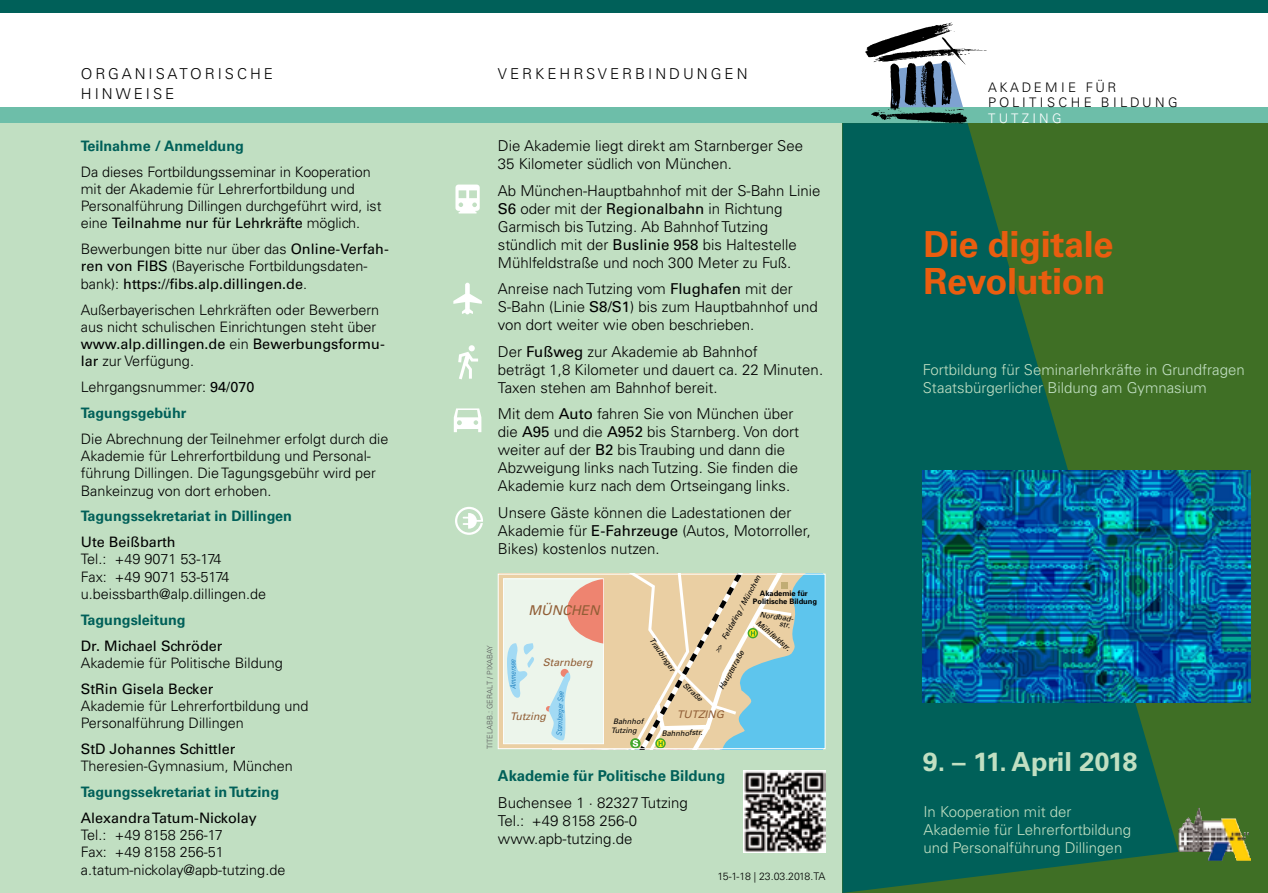
<style>
.page{position:relative;width:1268px;height:893px;background:#fff}
.page>*{position:absolute;margin:0;border:0;box-sizing:border-box;transform-origin:0 0}
.t1{font:700 36px/37.5px "Univers LT Std";letter-spacing:-.01em;color:#e95d0f}
.t2{font:700 26.25px "Univers LT Std";letter-spacing:-.01em;color:#c1dfc2}
.t3{font:300 15px/18px "Univers LT Std";color:#000}
.t4{font:300 15px/18px "Univers LT Std";color:#c1dfc2}
.t5{font:300 15px/20.5px "Univers LT Std";letter-spacing:.2em;color:#000}
.t6{font:700 15px "Univers LT Std";color:#006059}
.t7{font:300 14.4px/17.2px "Univers LT Std";color:#000}
.t8{font:14.4px "Univers LT Std";color:#000}
.t9{font:700 14.4px "Univers LT Std";color:#006059}
.t10{font:italic 13.5px "Univers";color:#915e36}
.t11{font:300 13.2px/15.9px "Univers LT Std";letter-spacing:.245em;color:#000}
.t12{font:300 13.2px "Univers LT Std";letter-spacing:.25em;color:#fff}
.t13{font:italic 10.5px "Univers";color:#915e36}
.t14{font:300 10.5px "Univers LT Std";letter-spacing:-.035em;color:#000}
.t15{font:italic 7.5px/9px "Univers";color:#000}
.t16{font:700 7.5px/8.2px "Univers";color:#000;text-align:center}
.t17{font:300 7.5px "Univers LT Std";color:#58585a}
.t18{font:italic 300 condensed 7.5px "Univers";color:#0b72b5}
.s1{font-weight:400}
.s2{font-weight:700;color:#006059}
</style>
<div class="page">
<div style="left:0;top:0;width:1267px;height:13px;background:#006059"></div>
<div style="left:0;top:107px;width:1267px;height:16px;background:#6dbea9"></div>
<div style="left:0;top:123px;width:842px;height:770px;background:#c1dfc2"></div>
<div style="left:842px;top:123px;width:425px;height:770px;background:#3f6f25"></div>
<svg style="left:842px;top:123px;width:336px;height:770px;fill:#006059"></svg>
<svg style="left:865px;top:23px;width:121px;height:101px"></svg>
<img style="left:922px;top:471px;width:328px;height:231px">
<svg style="left:503px;top:576px;width:319px;height:171px;background:#cfd5c5"></svg>
<div style="left:497px;top:574px;width:328px;height:175px;border:1px solid #fff"></div>
<svg style="left:455px;top:185px;width:24px;height:28px"></svg>
<svg style="left:458px;top:345px;width:20px;height:34px"></svg>
<svg style="left:455px;top:507px;width:28px;height:28px"></svg>
<svg style="left:453px;top:408px;width:28px;height:24px"></svg>
<svg style="left:453px;top:283px;width:29px;height:31px"></svg>
<img style="left:743px;top:770px;width:82px;height:82px">
<img style="left:1178px;top:808px;width:72px;height:53px">
<p class="t5" style="left:81px;top:63px;width:194px">ORGANISATORISCHE<br>HINWEISE</p>
<p class="t9" style="left:81px;top:137px;width:165px">Teilnahme / Anmeldung</p>
<p class="t7" style="left:81px;top:163px;width:302px">Da dieses Fortbildungsseminar in Kooperation mit der Akademie für Lehrerfortbildung und Personalführung Dillingen durchgeführt wird, ist eine <span class="s1">Teilnahme nur für Lehrkräfte</span> möglich.</p>
<p class="t7" style="left:81px;top:240px;width:309px">Bewerbungen bitte nur über das <span class="s1">Online-Verfah&shy;ren von FIBS</span> (Bayerische Fortbildungsdaten&shy;bank): <span class="s1">https://fibs.alp.dillingen.de</span>.</p>
<p class="t7" style="left:81px;top:301px;width:305px">Außerbayerischen Lehrkräften oder Bewerbern aus nicht schulischen Einrichtungen steht über <span class="s1">www.alp.dillingen.de</span> ein <span class="s1">Bewerbungsformu&shy;lar</span> zur Verfügung.</p>
<p class="t7" style="left:81px;top:374px;width:175px;line-height:25.8px">Lehrgangsnummer: <span class="s1">94/070<br></span><span class="s2">Tagungsgebühr</span></p>
<p class="t7" style="left:81px;top:430px;width:309px">Die Abrechnung der Teilnehmer erfolgt durch die Akademie für Lehrerfortbildung und Personal&shy;führung Dillingen. Die Tagungsgebühr wird per Bankeinzug von dort erhoben.</p>
<p class="t9" style="left:81px;top:508px;width:213px">Tagungssekretariat in Dillingen</p>
<p class="t8" style="left:81px;top:533px;width:96px">Ute Beißbarth</p>
<p class="t7" style="left:81px;top:551px;width:187px">Tel.: +49 9071 53-174<br>Fax: +49 9071 53-5174 u.beissbarth@alp.dillingen.de</p>
<p class="t9" style="left:81px;top:611px;width:106px">Tagungsleitung</p>
<p class="t8" style="left:81px;top:637px;width:143px">Dr. Michael Schröder</p>
<p class="t7" style="left:81px;top:654px;width:203px">Akademie für Politische Bildung</p>
<p class="t8" style="left:81px;top:680px;width:134px">StRin Gisela Becker</p>
<p class="t7" style="left:81px;top:697px;width:229px">Akademie für Lehrerfortbildung und<br>Personalführung Dillingen</p>
<p class="t8" style="left:81px;top:740px;width:156px">StD Johannes Schittler</p>
<p class="t7" style="left:81px;top:757px;width:213px">Theresien-Gymnasium, München</p>
<p class="t9" style="left:81px;top:783px;width:200px">Tagungssekretariat in Tutzing</p>
<p class="t8" style="left:81px;top:809px;width:177px">Alexandra Tatum-Nickolay</p>
<p class="t7" style="left:81px;top:826px;width:206px">Tel.: +49 8158 256-17<br>Fax: +49 8158 256-51 a.tatum-nickolay@apb-tutzing.de</p>
<p class="t5" style="left:497px;top:63px;width:251px">VERKEHRSVERBINDUNGEN</p>
<p class="t3" style="left:497px;top:137px;width:306px">Die Akademie liegt direkt am Starnberger See<br>35 Kilometer südlich von München.</p>
<p class="t3" style="left:497px;top:181px;width:324px">Ab München-Hauptbahnhof mit der S-Bahn Linie <span class="s1">S6</span> oder mit der <span class="s1">Regionalbahn</span> in Richtung Garmisch bis Tutzing. Ab Bahnhof Tutzing stündlich mit der <span class="s1">Buslinie 958</span> bis Haltestelle Mühlfeldstraße und noch 300 Meter zu Fuß.</p>
<p class="t3" style="left:497px;top:280px;width:321px">Anreise nach Tutzing vom <span class="s1">Flughafen</span> mit der<br>S-Bahn (Linie <span class="s1">S8/S1</span>) bis zum Hauptbahnhof und von dort weiter wie oben beschrieben.</p>
<p class="t3" style="left:497px;top:342px;width:327px">Der <span class="s1">Fußweg</span> zur Akademie ab Bahnhof<br>beträgt 1,8 Kilometer und dauert ca. 22 Minuten.<br>Taxen stehen am Bahnhof bereit.</p>
<p class="t3" style="left:497px;top:405px;width:302px">Mit dem <span class="s1">Auto</span> fahren Sie von München über die <span class="s1">A95</span> und die <span class="s1">A952</span> bis Starnberg. Von dort weiter auf der <span class="s1">B2</span> bis Traubing und dann die Abzweigung links nach Tutzing. Sie finden die Akademie kurz nach dem Ortseingang links.</p>
<p class="t3" style="left:497px;top:503px;width:314px">Unsere Gäste können die Ladestationen der<br>Akademie für <span class="s1">E-Fahrzeuge</span> (Autos, Motorroller,<br>Bikes) kostenlos nutzen.</p>
<p class="t17" style="left:485px;top:749px;width:105px;rotate:-90deg">TITELABB.: GERALT / PIXABAY</p>
<p class="t10" style="left:528px;top:603px;width:73px">MÜNCHEN</p>
<p class="t13" style="left:543px;top:656px;width:51px">Starnberg</p>
<p class="t18" style="left:554px;top:736px;width:46px;rotate:-88deg">Starnberger See</p>
<p class="t18" style="left:508px;top:689px;width:31px;rotate:-90deg">Ammersee</p>
<p class="t13" style="left:510px;top:710px;width:37px">Tutzing</p>
<p class="t15" style="left:654px;top:636px;width:40px;rotate:55deg">Traubinger</p>
<p class="t15" style="left:687px;top:681px;width:25px;rotate:43deg">Straße</p>
<p class="t15" style="left:712px;top:650px;width:89px;rotate:-61deg">&gt;&gt; Feldafing / München</p>
<p class="t16" style="left:752px;top:589px;width:66px">Akademie für<br>Politische Bildung</p>
<p class="t15" style="left:760px;top:611px;width:35px;line-height:6.8px;text-align:right;rotate:8deg">Nordbad&shy;str.</p>
<p class="t15" style="left:760px;top:618px;width:44px;rotate:40deg">Mühlfeldstr.</p>
<p class="t15" style="left:717px;top:687px;width:45px;rotate:-61deg">Hauptstraße</p>
<p class="t15" style="left:611px;top:717px;width:34px">Bahnhof<br>Tutzing</p>
<p class="t13" style="left:677px;top:708px;width:48px">TUTZING</p>
<p class="t15" style="left:661px;top:729px;width:42px;rotate:-2deg">Bahnhofstr.</p>
<p class="t6" style="left:497px;top:767px;width:229px">Akademie für Politische Bildung</p>
<p class="t3" style="left:497px;top:793px;width:192px">Buchensee 1 · 82327 Tutzing<br>Tel.: +49 8158 256-0 www.apb-tutzing.de</p>
<p class="t14" style="left:717px;top:870px;width:109px">15-1-18 | 23.03.2018.TA</p>
<p class="t11" style="left:987px;top:79px;width:191px">AKADEMIE FÜR<br>POLITISCHE BILDUNG</p>
<p class="t12" style="left:987px;top:111px;width:75px">TUTZING</p>
<h1 class="t1" style="left:923px;top:226px;width:192px">Die digitale<br>Revolution</h1>
<p class="t4" style="left:922px;top:361px;width:323px">Fortbildung für Seminarlehrkräfte in Grundfragen<br>Staatsbürgerlicher Bildung am Gymnasium</p>
<h2 class="t2" style="left:922px;top:746px;width:216px">9. – 11. April 2018</h2>
<p class="t4" style="left:923px;top:802px;width:209px">In Kooperation mit der<br>Akademie für Lehrerfortbildung und Personalführung Dillingen</p>
</div>
